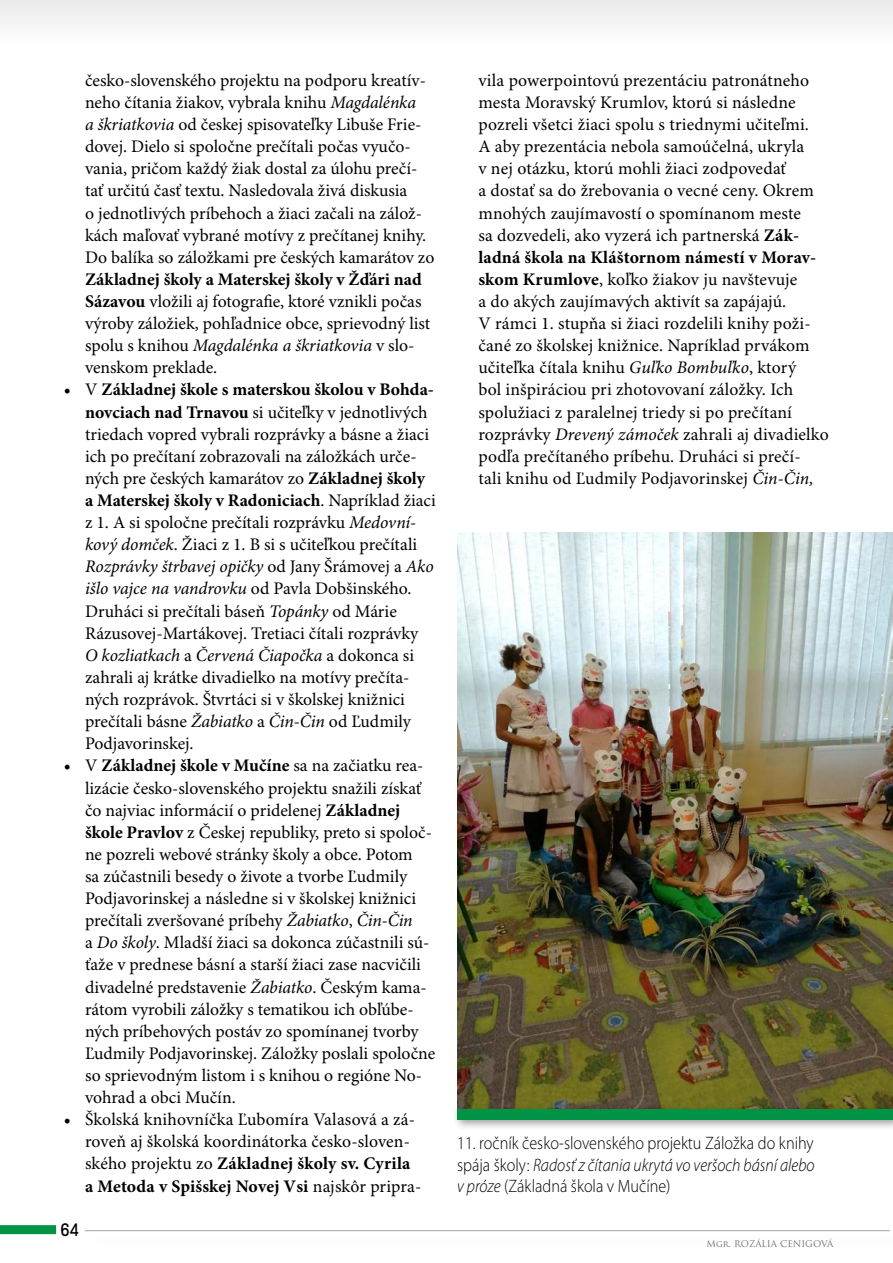
<style>
.page{position:relative;width:893px;height:1263px;background:#fff}
.page>*{position:absolute;margin:0;border:0;box-sizing:border-box;transform-origin:0 0}
.t1{font:300 18px/21.6px "Myriad Pro";color:#000;text-align:justify;scale:.9 1}
.t2{font:18px "GT Pressura";color:#000}
.t3{font:17.7px/22px "Minion Pro";color:#000}
.t4{font:9px "Trajan Pro";color:#706f6f}
.s1{font-style:italic}
.s2{font-weight:700}
</style>
<div class="page">
<div style="left:0;top:0;width:893px;height:44px;background:#f4f4f4"></div>
<div style="left:0;top:1225px;width:56px;height:9px;background:#009345"></div>
<hr style="left:85px;top:1230px;width:805px;height:1px;background:#a5a29a">
<img style="left:457px;top:532px;width:436px;height:572px">
<div style="left:452px;top:1104px;width:441px;height:27px;background:#000;opacity:.4"></div>
<div style="left:457px;top:1109px;width:436px;height:11px;background:#009345"></div>
<div style="left:888px;top:610px;width:5px;height:28px;background:#000;opacity:.4"></div>
<p class="t3" style="left:85px;top:70px;width:351px">česko-slovenského projektu na podporu kreatív&shy;neho čítania žiakov, vybrala knihu <span class="s1">Magdalénka<br>a škriatkovia</span> od českej spisovateľky Libuše Frie&shy;dovej. Dielo si spoločne prečítali počas vyučo&shy;vania, pričom každý žiak dostal za úlohu prečí&shy;tať určitú časť textu. Nasledovala živá diskusia<br>o jednotlivých príbehoch a žiaci začali na zálož&shy;kách maľovať vybrané motívy z prečítanej knihy.<br>Do balíka so záložkami pre českých kamarátov zo</p>
<p class="t3" style="left:85px;top:269px;width:347px"><span class="s2">Základnej školy a Materskej školy v Žďári nad Sázavou</span> vložili aj fotografie, ktoré vznikli počas výroby záložiek, pohľadnice obce, sprievodný list spolu s knihou <span class="s1">Magdalénka a škriatkovia</span> v slo&shy;venskom preklade.</p>
<p class="t3" style="left:85px;top:379px;width:352px;text-indent:-21px"><span class="s2">•</span> V <span class="s2">Základnej škole s materskou školou v Bohda&shy;novciach nad Trnavou</span> si učiteľky v jednotlivých triedach vopred vybrali rozprávky a básne a žiaci ich po prečítaní zobrazovali na záložkách urče&shy;ných pre českých kamarátov zo <span class="s2">Základnej školy a Materskej školy v Radoniciach</span>. Napríklad žiaci z 1. A si spoločne prečítali rozprávku <span class="s1">Medovní&shy;kový domček</span>. Žiaci z 1. B si s učiteľkou prečítali <span class="s1">Rozprávky štrbavej opičky</span> od Jany Šrámovej a <span class="s1">Ako išlo vajce na vandrovku</span> od Pavla Dobšinského.<br>Druháci si prečítali báseň <span class="s1">Topánky</span> od Márie Rázusovej-Martákovej. Tretiaci čítali rozprávky<br><span class="s1">O kozliatkach</span> a <span class="s1">Červená Čiapočka</span> a dokonca si zahrali aj krátke divadielko na motívy prečíta&shy;ných rozprávok. Štvrtáci si v školskej knižnici prečítali básne <span class="s1">Žabiatko</span> a <span class="s1">Čin-Čin</span> od Ľudmily Podjavorinskej.</p>
<p class="t3" style="left:85px;top:755px;width:352px;text-indent:-21px"><span class="s2">•</span> V <span class="s2">Základnej škole v Mučíne</span> sa na začiatku rea&shy;lizácie česko-slovenského projektu snažili získať čo najviac informácií o pridelenej <span class="s2">Základnej škole Pravlov</span> z Českej republiky, preto si spoloč&shy;ne pozreli webové stránky školy a obce. Potom<br>sa zúčastnili besedy o živote a tvorbe Ľudmily Podjavorinskej a následne si v školskej knižnici prečítali zveršované príbehy <span class="s1">Žabiatko</span>, <span class="s1">Čin-Čin<br></span>a <span class="s1">Do školy</span>. Mladší žiaci sa dokonca zúčastnili sú&shy;ťaže v prednese básní a starší žiaci zase nacvičili divadelné predstavenie <span class="s1">Žabiatko</span>. Českým kama&shy;rátom vyrobili záložky s tematikou ich obľúbe&shy;ných príbehových postáv zo spomínanej tvorby Ľudmily Podjavorinskej. Záložky poslali spoločne so sprievodným listom i s knihou o regióne No&shy;vohrad a obci Mučín.</p>
<p class="t3" style="left:85px;top:1109px;width:338px;text-indent:-21px"><span class="s2">•</span> Školská knihovníčka Ľubomíra Valasová a zá&shy;roveň aj školská koordinátorka česko-sloven&shy;ského projektu zo <span class="s2">Základnej školy sv. Cyrila a Metoda v Spišskej Novej Vsi</span> najskôr pripra-</p>
<p class="t2" style="left:61px;top:1216px;width:20px">64</p>
<p class="t3" style="left:478px;top:70px;width:352px">vila powerpointovú prezentáciu patronátneho mesta Moravský Krumlov, ktorú si následne pozreli všetci žiaci spolu s triednymi učiteľmi.<br>A aby prezentácia nebola samoúčelná, ukryla<br>v nej otázku, ktorú mohli žiaci zodpovedať<br>a dostať sa do žrebovania o vecné ceny. Okrem mnohých zaujímavostí o spomínanom meste<br>sa dozvedeli, ako vyzerá ich partnerská <span class="s2">Zák&shy;ladná škola na Kláštornom námestí v Morav&shy;skom Krumlove</span>, koľko žiakov ju navštevuje<br>a do akých zaujímavých aktivít sa zapájajú.<br>V rámci 1. stupňa si žiaci rozdelili knihy poži&shy;čané zo školskej knižnice. Napríklad prvákom učiteľka čítala knihu <span class="s1">Guľko Bombuľko</span>, ktorý<br>bol inšpiráciou pri zhotovovaní záložky. Ich spolužiaci z paralelnej triedy si po prečítaní rozprávky <span class="s1">Drevený zámoček</span> zahrali aj divadielko podľa prečítaného príbehu. Druháci si prečí-<br>tali knihu od Ľudmily Podjavorinskej <span class="s1">Čin-Čin,</span></p>
<p class="t1" style="left:457px;top:1132px;width:399px">11. ročník česko-slovenského projektu Záložka do knihy spája školy: <span class="s1">Radosť z čítania ukrytá vo veršoch básní alebo v próze</span> (Základná škola v Mučíne)</p>
<p class="t4" style="left:706px;top:1238px;width:128px">Mgr. ROZÁLIA CENIGOVÁ</p>
</div>
